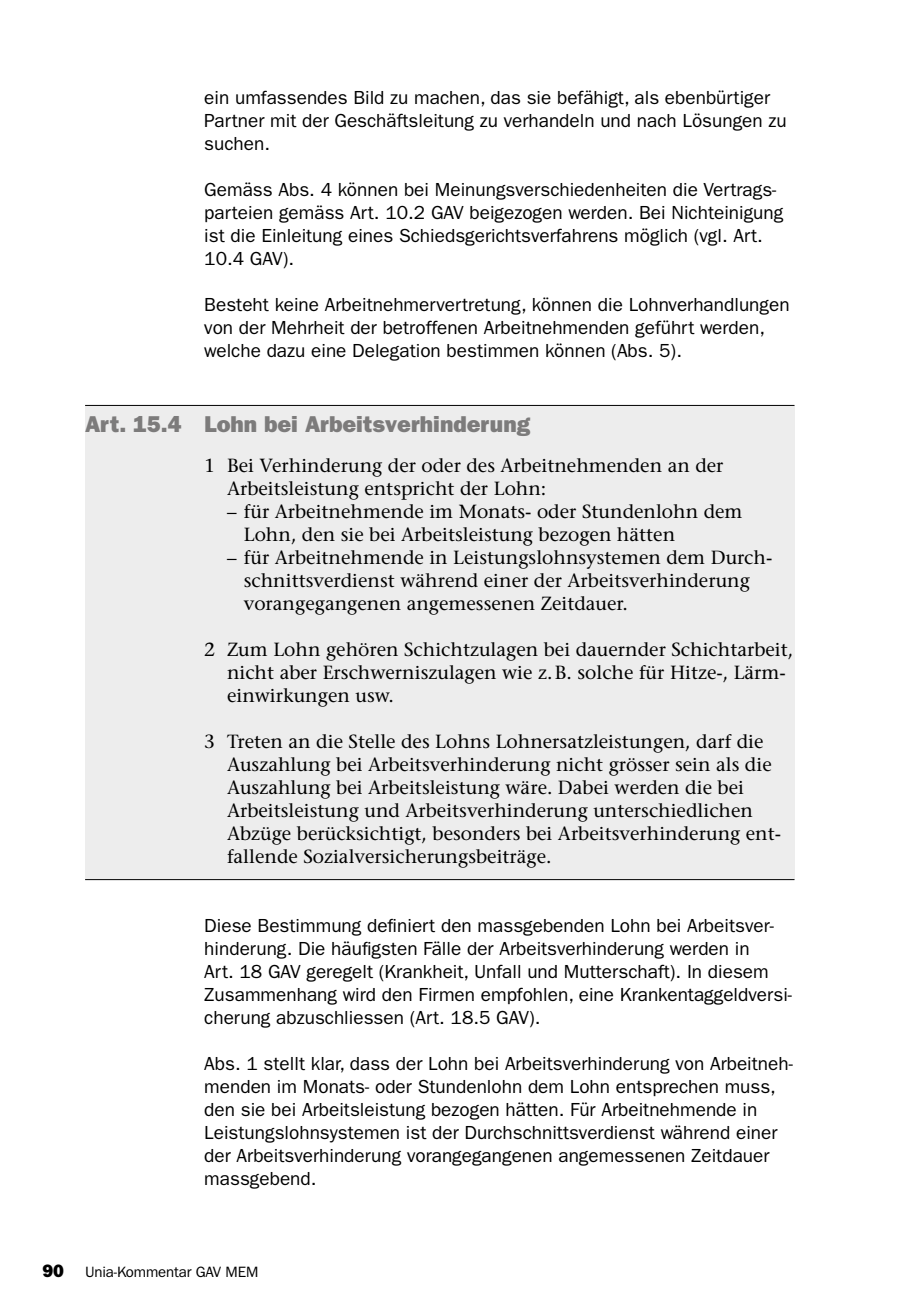
<style>
.page{position:relative;width:908px;height:1304px;background:#fff}
.page>*{position:absolute;margin:0;border:0;box-sizing:border-box;transform-origin:0 0}
.t1{font:800 23px "Franklin Gothic LT Pro";color:#7c7b7b}
.t2{font:19px/23px "Franklin Gothic LT Pro";color:#000}
.t3{font:19px/23px "Stone Serif";color:#000}
.t4{font:15px "Franklin Gothic LT Pro";letter-spacing:-.01em;color:#000}
.s1{font-weight:800;font-size:18px}
</style>
<div class="page">
<div style="left:85px;top:406px;width:709px;height:474px;background:#ededed"></div>
<hr style="left:85px;top:405px;width:709px;height:1px;background:#000">
<hr style="left:85px;top:879px;width:709px;height:1px;background:#000">
<p class="t2" style="left:204px;top:86px;width:583px">ein umfassendes Bild zu machen, das sie befähigt, als ebenbürtiger<br>Partner mit der Geschäftsleitung zu verhandeln und nach Lösungen zu suchen.</p>
<p class="t2" style="left:204px;top:178px;width:580px">Gemäss Abs. 4 können bei Meinungsverschiedenheiten die Vertrags&shy;parteien gemäss Art. 10.2 GAV beigezogen werden. Bei Nichteinigung ist die Einleitung eines Schiedsgerichtsverfahrens möglich (vgl. Art.<br>10.4 GAV).</p>
<p class="t2" style="left:204px;top:293px;width:586px">Besteht keine Arbeitnehmervertretung, können die Lohnverhandlungen von der Mehrheit der betroffenen Arbeitnehmenden geführt werden, welche dazu eine Delegation bestimmen können (Abs. 5).</p>
<p class="t1" style="left:85px;top:410px;width:446px">Art. 15.4 Lohn bei Arbeitsverhinderung</p>
<p class="t3" style="left:227px;top:453px;width:498px;text-indent:-23px">1 Bei Verhinderung der oder des Arbeitnehmenden an der<br>Arbeitsleistung entspricht der Lohn:</p>
<p class="t3" style="left:244px;top:500px;width:500px;text-indent:-17px">– für Arbeitnehmende im Monats- oder Stundenlohn dem<br>Lohn, den sie bei Arbeitsleistung bezogen hätten</p>
<p class="t3" style="left:244px;top:546px;width:530px;text-indent:-17px">– für Arbeitnehmende in Leistungslohnsystemen dem Durch&shy;schnittsverdienst während einer der Arbeitsverhinderung vorangegangenen angemessenen Zeitdauer.</p>
<p class="t3" style="left:227px;top:638px;width:567px;text-indent:-23px">2 Zum Lohn gehören Schichtzulagen bei dauernder Schichtarbeit, nicht aber Erschwerniszulagen wie z.B. solche für Hitze-, Lärm&shy;einwirkungen usw.</p>
<p class="t3" style="left:227px;top:730px;width:555px;text-indent:-23px">3 Treten an die Stelle des Lohns Lohnersatzleistungen, darf die Auszahlung bei Arbeitsverhinderung nicht grösser sein als die Auszahlung bei Arbeitsleistung wäre. Dabei werden die bei Arbeitsleistung und Arbeitsverhinderung unterschiedlichen Abzüge berücksichtigt, besonders bei Arbeitsverhinderung ent&shy;fallende Sozialversicherungsbeiträge.</p>
<p class="t2" style="left:204px;top:914px;width:589px">Diese Bestimmung definiert den massgebenden Lohn bei Arbeitsver&shy;hinderung. Die häufigsten Fälle der Arbeitsverhinderung werden in<br>Art. 18 GAV geregelt (Krankheit, Unfall und Mutterschaft). In diesem Zusammenhang wird den Firmen empfohlen, eine Krankentaggeldversi&shy;cherung abzuschliessen (Art. 18.5 GAV).</p>
<p class="t2" style="left:204px;top:1052px;width:590px">Abs. 1 stellt klar, dass der Lohn bei Arbeitsverhinderung von Arbeitneh&shy;menden im Monats- oder Stundenlohn dem Lohn entsprechen muss, den sie bei Arbeitsleistung bezogen hätten. Für Arbeitnehmende in Leistungslohnsystemen ist der Durchschnittsverdienst während einer der Arbeitsverhinderung vorangegangenen angemessenen Zeitdauer massgebend.</p>
<p class="t4" style="left:43px;top:1263px;width:217px"><span class="s1">90</span> Unia-Kommentar GAV MEM</p>
</div>
